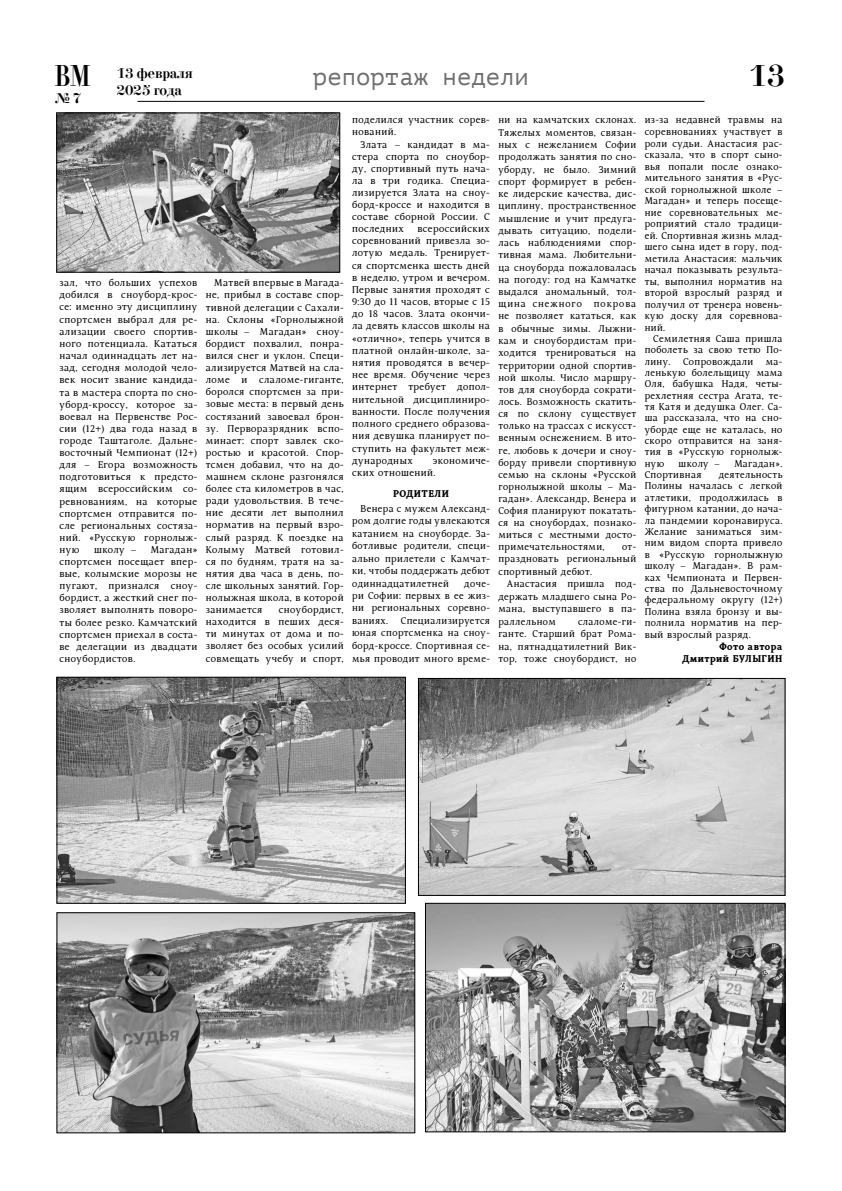
<style>
.page{position:relative;width:842px;height:1191px;background:#fff}
.page>*{position:absolute;margin:0;border:0;box-sizing:border-box;transform-origin:0 0}
.t1{font:30px "Didona C";color:#000}
.t2{font:24px "PT Mono";color:#706f6f}
.t3{font:14px/16.8px "Didona C";color:#000}
.t4{font:10px/12.1px "Kundera";letter-spacing:.04em;color:#000;text-align:justify}
.t5{font:700 10px/11.9px "Kundera";letter-spacing:.04em;color:#000;text-align:right}
.s1{font-size:30px}
</style>
<div class="page">
<hr style="left:137px;top:101px;width:567px;height:1px;background:#000">
<img style="left:420px;top:680px;width:363px;height:213px">
<div style="left:418px;top:678px;width:367px;height:217px;border:1px solid #000"></div>
<img style="left:59px;top:679px;width:345px;height:222px">
<div style="left:57px;top:677px;width:349px;height:226px;border:1px solid #000"></div>
<img style="left:427px;top:905px;width:356px;height:225px">
<div style="left:425px;top:903px;width:360px;height:229px;border:1px solid #000"></div>
<img style="left:59px;top:914px;width:354px;height:217px">
<div style="left:57px;top:912px;width:358px;height:221px;border:1px solid #000"></div>
<img style="left:58px;top:115px;width:280px;height:155px">
<div style="left:56px;top:113px;width:284px;height:159px;border:1px solid #000"></div>
<h3 class="t3" style="left:117px;top:65px;width:78px;text-indent:-62px"><span class="s1">ВМ</span> 13 февраля<br>2025 года</h3>
<h1 class="t1" style="left:749px;top:60px;width:37px">13</h1>
<h3 class="t3" style="left:55px;top:90px;width:28px">№ 7</h3>
<h2 class="t2" style="left:313px;top:63px;width:218px">репортаж недели</h2>
<p class="t4" style="left:60px;top:276px;width:139px">зал, что больших успехов добился в сноуборд-крос&shy;се: именно эту дисциплину спортсмен выбрал для ре&shy;ализации своего спортив&shy;ного потенциала. Кататься начал одиннадцать лет на&shy;зад, сегодня молодой чело&shy;век носит звание кандида&shy;та в мастера спорта по сно&shy;уборд-кроссу, которое за&shy;воевал на Первенстве Рос&shy;сии (12+) два года назад в городе Таштаголе. Дальне&shy;восточный Чемпионат (12+) для – Егора возможность подготовиться к предсто&shy;ящим всероссийским со&shy;ревнованиям, на которые спортсмен отправится по&shy;сле региональных состяза&shy;ний. «Русскую горнолыж&shy;ную</p>
<p class="t4" style="left:60px;top:544px;width:139px;text-indent:91px">Магадан» спортсмен посещает впер&shy;вые, колымские морозы не пугают, признался сноу&shy;бордист, а жесткий снег по&shy;зволяет выполнять поворо&shy;ты более резко. Камчатский спортсмен приехал в соста&shy;ве делегации из двадцати сноубордистов.</p>
<p class="t4" style="left:94px;top:544px;width:44px">школу –</p>
<p class="t4" style="left:206px;top:277px;width:139px;text-indent:9px">Матвей впервые в Магада&shy;не, прибыл в составе спор&shy;тивной делегации с Сахали&shy;на. Склоны «Горнолыжной школы – Магадан» сноу&shy;бордист похвалил, понра&shy;вился снег и уклон. Специ&shy;ализируется Матвей на сла&shy;ломе и слаломе-гиганте, боролся спортсмен за при&shy;зовые места: в первый день состязаний завоевал брон&shy;зу. Перворазрядник вспо&shy;минает: спорт завлек ско&shy;ростью и красотой. Спор&shy;тсмен добавил, что на до&shy;машнем склоне разгонялся более ста километров в час, ради удовольствия. В тече&shy;ние десяти лет выполнил норматив на первый взро&shy;слый разряд. К поездке на Колыму Матвей готовил&shy;ся по будням, тратя на за&shy;нятия два часа в день, по&shy;сле школьных занятий. Гор&shy;нолыжная школа, в которой занимается</p>
<p class="t4" style="left:206px;top:604px;width:139px;text-indent:73px">сноубордист, находится в пеших деся&shy;ти минутах от дома и по&shy;зволяет без особых усилий совмещать учебу и спорт,</p>
<p class="t4" style="left:352px;top:114px;width:139px">поделился участник сорев&shy;нований.</p>
<p class="t4" style="left:352px;top:138px;width:139px;text-indent:9px">Злата – кандидат в ма&shy;стера спорта по сноубор&shy;ду, спортивный путь нача&shy;ла в три годика. Специа&shy;лизируется Злата на сноу&shy;борд-кроссе и находится в составе сборной России. С последних</p>
<p class="t4" style="left:352px;top:223px;width:139px;text-indent:65px">всероссийских соревнований привезла зо&shy;лотую медаль. Тренирует&shy;ся спортсменка шесть дней в неделю, утром и вечером.<br>Первые занятия проходят с 9:30 до 11 часов, вторые с 15 до 18 часов. Злата окончи&shy;ла девять классов школы на «отлично», теперь учится в платной онлайн-школе, за&shy;нятия проводятся в вечер&shy;нее время. Обучение через интернет требует допол&shy;нительной дисциплиниро&shy;ванности. После получения полного среднего образова&shy;ния девушка планирует по&shy;ступить на факультет меж&shy;дународных</p>
<p class="t4" style="left:352px;top:454px;width:139px;text-indent:81px">экономиче&shy;ских отношений.</p>
<p class="t5" style="left:393px;top:488px;width:8px">РОД</p>
<p class="t5" style="left:414px;top:488px;width:15px">ИТЕЛ</p>
<p class="t5" style="left:442px;top:488px;width:9px">И</p>
<p class="t4" style="left:352px;top:503px;width:139px;line-height:12.4px;text-indent:8px">Венера с мужем Александ&shy;ром долгие годы увлекаются катанием на сноуборде. За&shy;ботливые родители, специ&shy;ально прилетели с Камчат&shy;ки, чтобы поддержать дебют одиннадцатилетней</p>
<p class="t4" style="left:352px;top:577px;width:139px;line-height:12.4px;text-indent:112px">доче&shy;ри Софии: первых в ее жиз&shy;ни региональных соревно&shy;ваниях.</p>
<p class="t4" style="left:352px;top:614px;width:139px;line-height:12.7px;text-indent:49px">Специализируется юная спортсменка на сноу&shy;борд-кроссе. Спортивная се&shy;мья проводит много време-</p>
<p class="t4" style="left:498px;top:114px;width:139px">ни на камчатских склонах.<br>Тяжелых моментов, связан&shy;ных с нежеланием Софии продолжать занятия по сно&shy;уборду, не было. Зимний спорт формирует в ребен&shy;ке лидерские качества, дис&shy;циплину, пространственное мышление и учит предуга&shy;дывать ситуацию, подели&shy;лась наблюдениями спор&shy;тивная мама. Любительни&shy;ца сноуборда пожаловалась на погоду: год на Камчатке выдался аномальный, тол&shy;щина снежного покрова не позволяет кататься, как в обычные зимы. Лыжни&shy;кам и сноубордистам при&shy;ходится тренироваться на территории одной спортив&shy;ной школы. Число маршру&shy;тов для сноуборда сократи&shy;лось. Возможность скатить&shy;ся по склону существует только на трассах с искусст&shy;венным оснежением. В ито&shy;ге, любовь к дочери и сноу&shy;борду привели спортивную семью на склоны «Русской горнолыжной школы – Ма&shy;гадан». Александр, Венера и София планируют покатать&shy;ся на сноубордах, познако&shy;миться с местными досто&shy;примечательностями,</p>
<p class="t4" style="left:498px;top:541px;width:139px;text-indent:124px">от&shy;праздновать региональный спортивный дебют.</p>
<p class="t4" style="left:498px;top:578px;width:139px;line-height:12.5px;text-indent:8px">Анастасия пришла под&shy;держать младшего сына Ро&shy;мана, выступавшего в па&shy;раллельном</p>
<p class="t4" style="left:498px;top:615px;width:139px;line-height:12.5px;text-indent:80px">слаломе-ги&shy;ганте. Старший брат Рома&shy;на, пятнадцатилетний Вик&shy;тор, тоже сноубордист, но</p>
<p class="t4" style="left:645px;top:114px;width:139px;line-height:11.5px">из-за недавней травмы на соревнованиях участвует в роли судьи. Анастасия рас&shy;сказала, что в спорт сыно&shy;вья попали после ознако&shy;мительного занятия в «Рус&shy;ской горнолыжной школе – Магадан» и теперь посеще&shy;ние соревновательных ме&shy;роприятий стало традици&shy;ей. Спортивная жизнь млад&shy;шего сына идет в гору, под&shy;метила Анастасия: мальчик начал показывать результа&shy;ты, выполнил норматив на второй взрослый разряд и получил от тренера новень&shy;кую доску для соревнова&shy;ний.</p>
<p class="t4" style="left:645px;top:333px;width:139px;line-height:11.3px;text-indent:8px">Семилетняя Саша пришла поболеть за свою тетю По&shy;лину. Сопровождали ма&shy;ленькую болельщицу мама Оля, бабушка Надя, четы&shy;рехлетняя сестра Агата, те&shy;тя Катя и дедушка Олег. Са&shy;ша рассказала, что на сно&shy;уборде еще не каталась, но скоро отправится на заня&shy;тия в «Русскую горнолыж&shy;ную</p>
<p class="t4" style="left:679px;top:457px;width:43px">школу –</p>
<p class="t4" style="left:734px;top:457px;width:50px">Магадан».</p>
<p class="t4" style="left:645px;top:469px;width:58px">Спортивная</p>
<p class="t4" style="left:645px;top:469px;width:139px;line-height:11.4px;text-indent:74px">деятельность Полины началась с легкой атлетики, продолжилась в фигурном катании, до нача&shy;ла пандемии коронавируса.<br>Желание заниматься зим&shy;ним видом спорта привело в «Русскую горнолыжную школу – Магадан». В рам&shy;ках Чемпионата и Первен&shy;ства по Дальневосточному федеральному округу (12+)<br>Полина взяла бронзу и вы&shy;полнила норматив на пер&shy;вый взрослый разряд.</p>
<p class="t5" style="left:682px;top:641px;width:102px">Фото автора<br>Дмитрий БУЛЫГИН</p>
</div>
